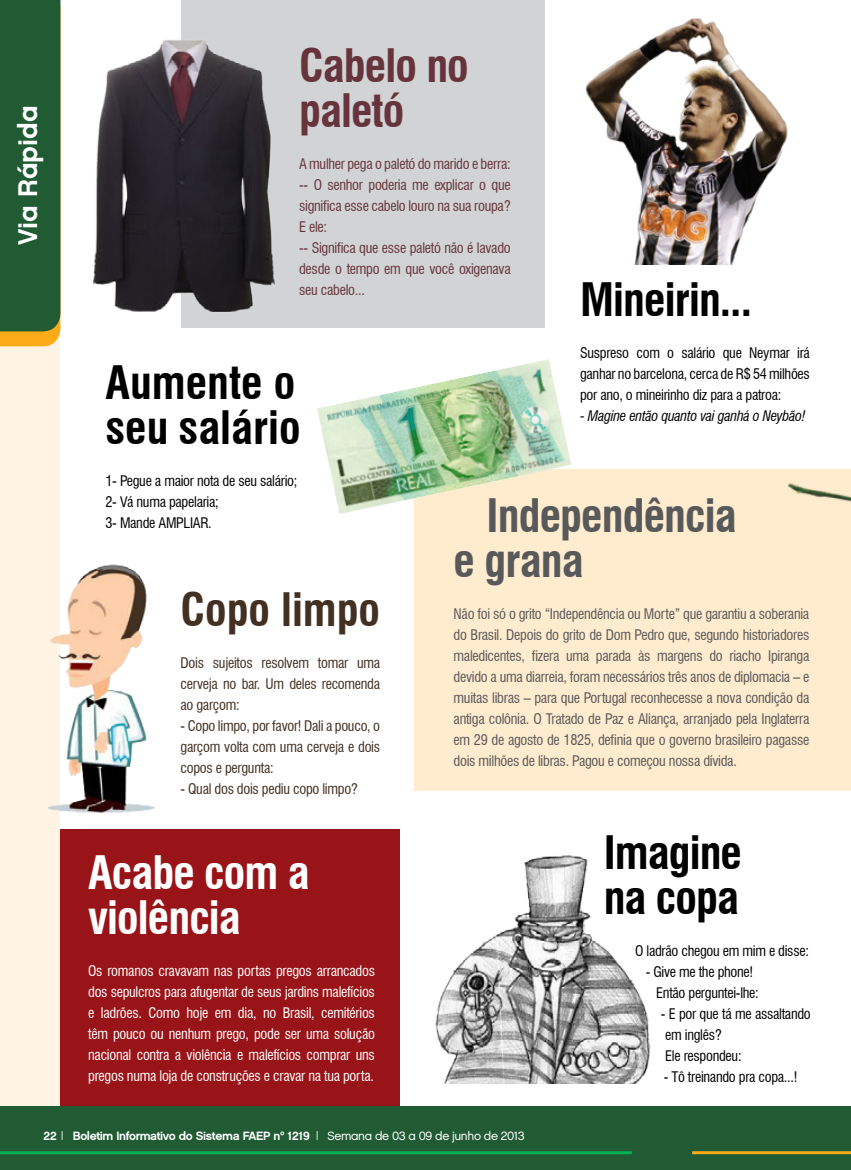
<style>
.page{position:relative;width:851px;height:1170px;background:#fff}
.page>*{position:absolute;margin:0;border:0;box-sizing:border-box;transform-origin:0 0}
.t1{font:700 condensed 45px "Swiss 721 BT";letter-spacing:-.02em;color:#000}
.t2{font:700 condensed 45px "Swiss 721 BT";letter-spacing:-.02em;color:#58595b}
.t3{font:700 condensed 45px "Swiss 721 BT";color:#000}
.t4{font:700 condensed 45px/45px "Swiss 721 BT";letter-spacing:-.02em;color:#fff}
.t5{font:700 condensed 45px/45px "Swiss 721 BT";letter-spacing:-.02em;color:#67343d}
.t6{font:700 condensed 45px "Swiss 721 BT";color:#423022}
.t7{font:27px "Chalet New York Nineteen Eighty";color:#fff}
.t8{font:condensed 14.25px/21px "Swiss 721 BT";letter-spacing:-.02em;color:#58595b;text-align:justify}
.t9{font:condensed 14.25px/21px "Swiss 721 BT";letter-spacing:-.02em;color:#000;text-align:justify}
.t10{font:condensed 14.25px/21px "Swiss 721 BT";letter-spacing:-.02em;color:#fff;text-align:justify}
.t11{font:condensed 14.25px/21px "Swiss 721 BT";letter-spacing:-.02em;color:#67343d}
.t12{font:condensed 14.25px/21px "Swiss 721 BT";letter-spacing:-.02em;color:#423022;text-align:justify}
.t13{font:italic condensed 14.25px "Swiss 721 BT";letter-spacing:-.02em;color:#000}
.t14{font:12px "Chalet New York Nineteen Sixty";letter-spacing:-.03em;color:#fff}
.s1{font-family:"Chalet London Nineteen Eighty"}
</style>
<div class="page">
<div style="left:0;top:1106px;width:850px;height:63px;background:#205b34"></div>
<hr style="left:0;top:1151px;width:631px;height:3px;background:#00b055">
<hr style="left:692px;top:1151px;width:158px;height:3px;background:#fbac18">
<div style="left:415px;top:469px;width:435px;height:321px;background:#ffebcd"></div>
<div style="left:181px;top:0;width:364px;height:327px;background:#d1d3d4"></div>
<div style="left:60px;top:829px;width:340px;height:277px;background:#991418"></div>
<div style="left:0;top:0;width:60px;height:1106px;background:#fff4e3"></div>
<div style="left:0;top:0;width:60px;height:346px;background:#205b34"></div>
<img style="left:435px;top:855px;width:216px;height:228px">
<img style="left:788px;top:483px;width:62px;height:19px">
<img style="left:47px;top:564px;width:108px;height:250px">
<img style="left:93px;top:39px;width:182px;height:273px">
<img style="left:317px;top:359px;width:254px;height:155px">
<img style="left:585px;top:18px;width:203px;height:247px">
<p class="t7" style="left:11px;top:245px;width:141px;rotate:-90deg">Via Rápida</p>
<p class="t5" style="left:299px;top:43px;width:171px">Cabelo no paletó</p>
<p class="t11" style="left:299px;top:153px;width:213px">A mulher pega o paletó do marido e berra:</p>
<p class="t11" style="left:299px;top:174px;width:213px">-- O senhor poderia me explicar o que significa esse cabelo louro na sua roupa?</p>
<p class="t11" style="left:299px;top:216px;width:30px">E ele:</p>
<p class="t11" style="left:299px;top:237px;width:213px;text-align:justify">-- Significa que esse paletó não é lavado desde o tempo em que você oxigenava seu cabelo...</p>
<p class="t1" style="left:580px;top:272px;width:173px">Mineirin...</p>
<p class="t9" style="left:580px;top:342px;width:231px">Suspreso com o salário que Neymar irá ganhar no barcelona, cerca de R$ 54 milhões por ano, o mineirinho diz para a patroa:</p>
<p class="t13" style="left:580px;top:407px;width:227px">- Magine então quanto vai ganhá o Neybão!</p>
<p class="t3" style="left:105px;top:355px;width:191px">Aumente o</p>
<p class="t3" style="left:105px;top:400px;width:197px">seu salário</p>
<p class="t9" style="left:105px;top:470px;width:193px">1- Pegue a maior nota de seu salário;</p>
<p class="t9" style="left:105px;top:491px;width:115px">2- Vá numa papelaria;</p>
<p class="t9" style="left:105px;top:512px;width:108px">3- Mande AMPLIAR.</p>
<p class="t2" style="left:486px;top:489px;width:251px">Independência</p>
<p class="t2" style="left:453px;top:534px;width:131px">e grana</p>
<p class="t8" style="left:453px;top:603px;width:357px">Não foi só o grito “Independência ou Morte” que garantiu a soberania do Brasil. Depois do grito de Dom Pedro que, segundo historiadores maledicentes, fizera uma parada às margens do riacho Ipiranga devido a uma diarreia, foram necessários três anos de diplomacia – e muitas libras – para que Portugal reconhecesse a nova condição da antiga colônia. O Tratado de Paz e Aliança, arranjado pela Inglaterra em 29 de agosto de 1825, definia que o governo brasileiro pagasse dois milhões de libras. Pagou e começou nossa dívida.</p>
<p class="t6" style="left:180px;top:582px;width:201px">Copo limpo</p>
<p class="t12" style="left:180px;top:652px;width:201px">Dois sujeitos resolvem tomar uma cerveja no bar. Um deles recomenda ao garçom:</p>
<p class="t12" style="left:180px;top:715px;width:201px">- Copo limpo, por favor! Dali a pouco, o garçom volta com uma cerveja e dois copos e pergunta:</p>
<p class="t12" style="left:180px;top:778px;width:179px">- Qual dos dois pediu copo limpo?</p>
<p class="t4" style="left:88px;top:850px;width:223px">Acabe com a violência</p>
<p class="t10" style="left:88px;top:960px;width:288px">Os romanos cravavam nas portas pregos arrancados dos sepulcros para afugentar de seus jardins malefícios e ladrões. Como hoje em dia, no Brasil, cemitérios têm pouco ou nenhum prego, pode ser uma solução nacional contra a violência e malefícios comprar uns pregos numa loja de construções e cravar na tua porta.</p>
<p class="t1" style="left:603px;top:825px;width:140px">Imagine</p>
<p class="t1" style="left:603px;top:870px;width:137px">na copa</p>
<p class="t9" style="left:635px;top:940px;width:175px">O ladrão chegou em mim e disse:</p>
<p class="t9" style="left:645px;top:961px;width:109px">- Give me the phone!</p>
<p class="t9" style="left:656px;top:982px;width:104px">Então perguntei-lhe:</p>
<p class="t9" style="left:665px;top:1003px;width:147px;text-indent:-4px">- E por que tá me assaltando em inglês?</p>
<p class="t9" style="left:665px;top:1045px;width:78px">Ele respondeu:</p>
<p class="t9" style="left:663px;top:1066px;width:135px">- Tô treinando pra copa...!</p>
<p class="t14" style="left:43px;top:1128px;width:482px">22 | Boletim Informativo do Sistema FAEP nº 1219 | <span class="s1">Semana de 03 a 09 de junho de 2013</span></p>
</div>
